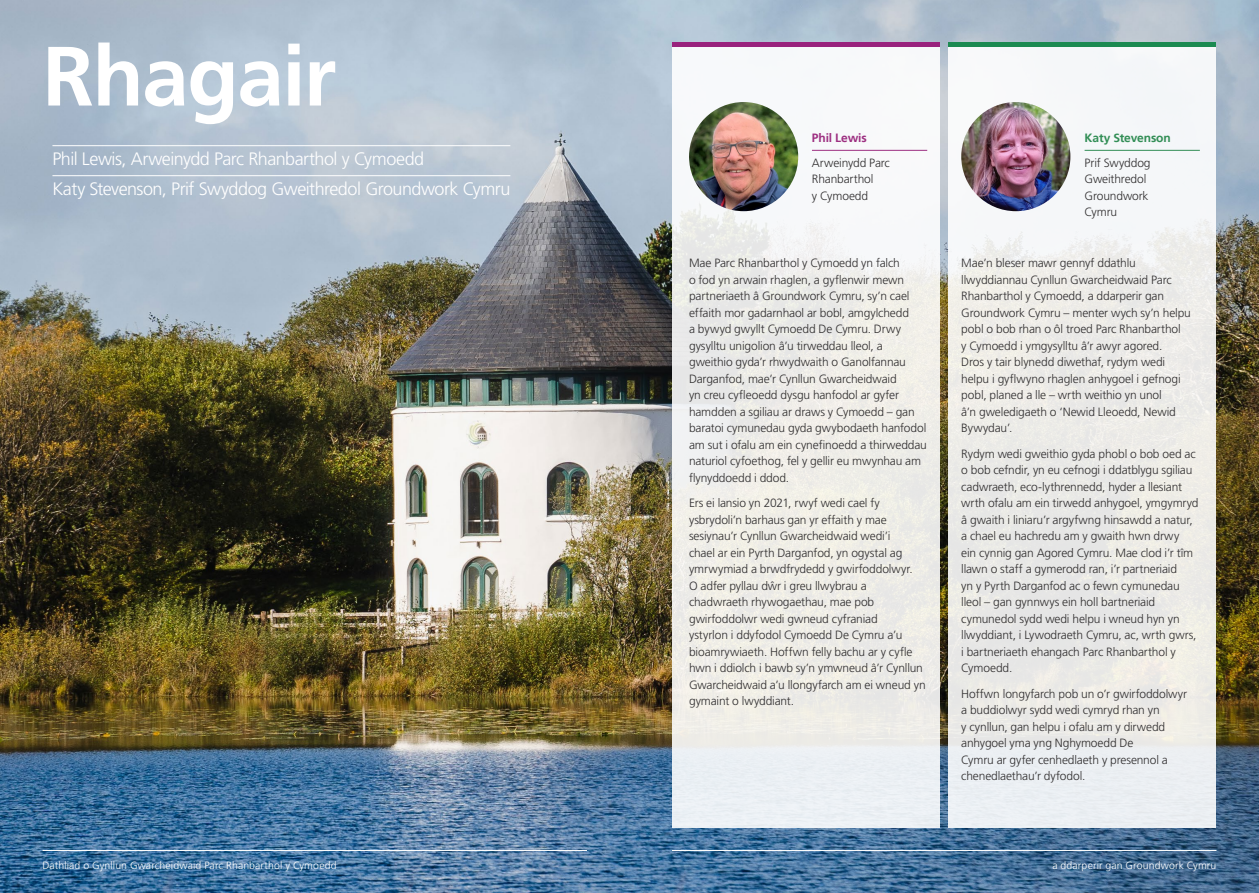
<style>
.page{position:relative;width:1259px;height:893px;background:#fff}
.page>*{position:absolute;margin:0;border:0;box-sizing:border-box;transform-origin:0 0}
.Section_Headers{font:700 84px "Frutiger LT";letter-spacing:-.02em;color:#fff}
.Section_Headers-2{font:300 18px "Frutiger LT Std";letter-spacing:-.03em;color:#fff}
.Body_Copy_Welsh{font:300 12px/16.5px "Frutiger LT Std";letter-spacing:-.01em;color:#312f30}
.Body_Copy_Welsh-2{font:700 12px "Frutiger LT";letter-spacing:-.01em;color:#328e56}
.Body_Copy_Welsh-3{font:700 12px "Frutiger LT";letter-spacing:-.01em;color:#9d2f81}
.t1{font:300 10.5px "Frutiger LT Std";letter-spacing:.01em;color:#fff}
</style>
<div class="page">
<img style="left:0;top:0;width:1259px;height:893px">
<div style="left:672px;top:42px;width:268px;height:786px;background:linear-gradient(to right,#eeeeec,#f1f1ee)"></div>
<div style="left:948px;top:42px;width:268px;height:786px;background:linear-gradient(to bottom,#f5f5f5,#e8e8e5)"></div>
<hr style="left:52px;top:145px;width:458px;height:1px;background:#fff">
<hr style="left:52px;top:175px;width:458px;height:1px;background:#fff">
<hr style="left:812px;top:150px;width:115px;height:1px;background:#9d2f81">
<hr style="left:1084px;top:150px;width:115px;height:1px;background:#328e56">
<img style="left:689px;top:102px;width:109px;height:109px;border-radius:55px">
<img style="left:961px;top:102px;width:109px;height:109px;border-radius:55px">
<hr style="left:672px;top:43px;width:268px;height:4px;background:#99227d">
<hr style="left:948px;top:43px;width:268px;height:4px;background:#1b8a51">
<hr style="left:43px;top:850px;width:544px;height:1px;background:#fff">
<hr style="left:672px;top:850px;width:544px;height:1px;background:#fff">
<p class="Section_Headers" style="left:43px;top:27px;width:295px">Rhagair</p>
<p class="Section_Headers-2" style="left:52px;top:149px;width:373px">Phil Lewis, Arweinydd Parc Rhanbarthol y Cymoedd</p>
<p class="Section_Headers-2" style="left:52px;top:179px;width:459px">Katy Stevenson, Prif Swyddog Gweithredol Groundwork Cymru</p>
<p class="Body_Copy_Welsh-3" style="left:812px;top:130px;width:56px">Phil Lewis</p>
<p class="Body_Copy_Welsh" style="left:812px;top:154px;width:79px">Arweinydd Parc<br>Rhanbarthol<br>y Cymoedd</p>
<p class="Body_Copy_Welsh" style="left:689px;top:255px;width:239px">Mae Parc Rhanbarthol y Cymoedd yn falch<br>o fod yn arwain rhaglen, a gyflenwir mewn partneriaeth â Groundwork Cymru, sy’n cael effaith mor gadarnhaol ar bobl, amgylchedd<br>a bywyd gwyllt Cymoedd De Cymru. Drwy gysylltu unigolion â’u tirweddau lleol, a gweithio gyda’r rhwydwaith o Ganolfannau Darganfod, mae’r Cynllun Gwarcheidwaid<br>yn creu cyfleoedd dysgu hanfodol ar gyfer hamdden a sgiliau ar draws y Cymoedd – gan baratoi cymunedau gyda gwybodaeth hanfodol am sut i ofalu am ein cynefinoedd a thirweddau naturiol cyfoethog, fel y gellir eu mwynhau am flynyddoedd i ddod.</p>
<p class="Body_Copy_Welsh" style="left:689px;top:495px;width:238px">Ers ei lansio yn 2021, rwyf wedi cael fy ysbrydoli’n barhaus gan yr effaith y mae sesiynau’r Cynllun Gwarcheidwaid wedi’i<br>chael ar ein Pyrth Darganfod, yn ogystal ag ymrwymiad a brwdfrydedd y gwirfoddolwyr.<br>O adfer pyllau d ˆwr i greu llwybrau a chadwraeth rhywogaethau, mae pob gwirfoddolwr wedi gwneud cyfraniad<br>ystyrlon i ddyfodol Cymoedd De Cymru a’u bioamrywiaeth. Hoffwn felly bachu ar y cyfle hwn i ddiolch i bawb sy’n ymwneud â’r Cynllun Gwarcheidwaid a’u llongyfarch am ei wneud yn gymaint o lwyddiant.</p>
<p class="Body_Copy_Welsh-2" style="left:1084px;top:130px;width:88px">Katy Stevenson</p>
<p class="Body_Copy_Welsh" style="left:1084px;top:154px;width:68px">Prif Swyddog<br>Gweithredol<br>Groundwork<br>Cymru</p>
<p class="Body_Copy_Welsh" style="left:961px;top:255px;width:231px">Mae’n bleser mawr gennyf ddathlu llwyddiannau Cynllun Gwarcheidwaid Parc Rhanbarthol y Cymoedd, a ddarperir gan Groundwork Cymru – menter wych sy’n helpu pobl o bob rhan o ôl troed Parc Rhanbarthol<br>y Cymoedd i ymgysylltu â’r awyr agored.<br>Dros y tair blynedd diwethaf, rydym wedi helpu i gyflwyno rhaglen anhygoel i gefnogi pobl, planed a lle – wrth weithio yn unol<br>â’n gweledigaeth o ‘Newid Lleoedd, Newid Bywydau’.</p>
<p class="Body_Copy_Welsh" style="left:961px;top:445px;width:239px">Rydym wedi gweithio gyda phobl o bob oed ac o bob cefndir, yn eu cefnogi i ddatblygu sgiliau cadwraeth, eco-lythrennedd, hyder a llesiant wrth ofalu am ein tirwedd anhygoel, ymgymryd â gwaith i liniaru’r argyfwng hinsawdd a natur, a chael eu hachredu am y gwaith hwn drwy<br>ein cynnig gan Agored Cymru. Mae clod i’r tîm llawn o staff a gymerodd ran, i’r partneriaid<br>yn y Pyrth Darganfod ac o fewn cymunedau lleol – gan gynnwys ein holl bartneriaid cymunedol sydd wedi helpu i wneud hyn yn llwyddiant, i Lywodraeth Cymru, ac, wrth gwrs, i bartneriaeth ehangach Parc Rhanbarthol y Cymoedd.</p>
<p class="Body_Copy_Welsh" style="left:961px;top:685px;width:227px">Hoffwn longyfarch pob un o’r gwirfoddolwyr a buddiolwyr sydd wedi cymryd rhan yn<br>y cynllun, gan helpu i ofalu am y dirwedd anhygoel yma yng Nghymoedd De<br>Cymru ar gyfer cenhedlaeth y presennol a chenedlaethau’r dyfodol.</p>
<p class="t1" style="left:43px;top:859px;width:295px">Dathliad o Gynllun Gwarcheidwaid Parc Rhanbarthol y Cymoedd</p>
<p class="t1" style="left:1052px;top:859px;width:165px">a ddarperir gan Groundwork Cymru</p>
</div>
